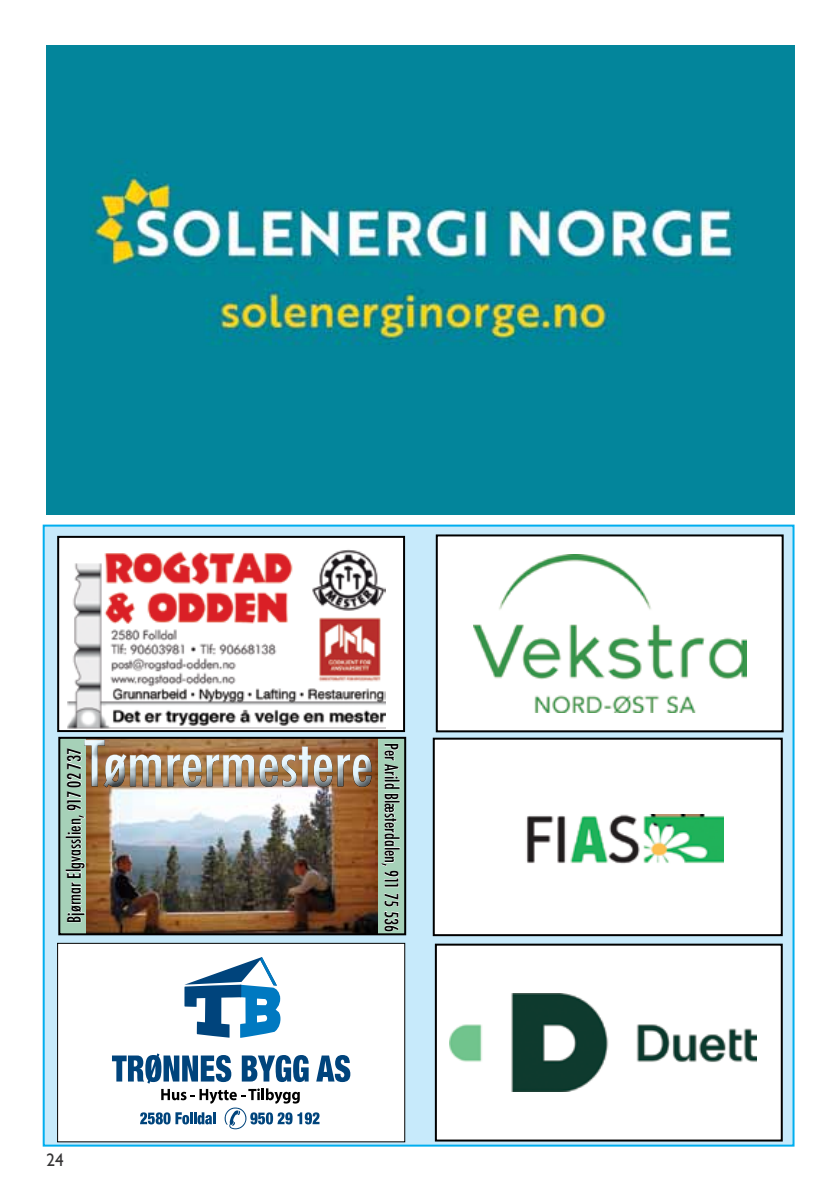
<style>
.page{position:relative;width:840px;height:1191px;background:#fff}
.page>*{position:absolute;margin:0;border:0;box-sizing:border-box;transform-origin:0 0}
.t1{font:500 condensed 61.2px "Futura";color:#e1f4fd}
.t2{font:500 condensed 18px "Futura";color:#000;scale:.95 1}
.t3{font:500 condensed 18px "Futura";color:#000}
.t4{font:18px "Gill Sans";color:#363536;scale:.95 1}
</style>
<div class="page">
<div style="left:43px;top:524px;width:751px;height:622px;background:#c7eafb;border:2px solid #00aeef"></div>
<div style="left:58px;top:537px;width:346px;height:194px;background:#fff"></div>
<img style="left:68px;top:549px;width:317px;height:180px">
<div style="left:57px;top:536px;width:348px;height:196px;border:2px solid #000"></div>
<div style="left:435px;top:944px;width:346px;height:196px;background:#fff"></div>
<div style="left:434px;top:943px;width:348px;height:198px;border:2px solid #000"></div>
<div style="left:436px;top:535px;width:346px;height:196px;background:#fff"></div>
<img style="left:473px;top:554px;width:272px;height:158px">
<div style="left:435px;top:534px;width:348px;height:198px;border:2px solid #000"></div>
<div style="left:59px;top:738px;width:346px;height:196px;background:#a6d1b8"></div>
<img style="left:87px;top:801px;width:290px;height:131px">
<div style="left:58px;top:737px;width:348px;height:198px;border:2px solid #000"></div>
<div style="left:70px;top:725px;width:311px;height:71px;background:#fff;opacity:.75"></div>
<div style="left:72px;top:730px;width:314px;height:71px;background:#000;opacity:.75"></div>
<svg style="left:380px;top:743px;width:21px;height:144px"></svg>
<svg style="left:384px;top:893px;width:15px;height:38px"></svg>
<img style="left:66px;top:739px;width:306px;height:183px">
<div style="left:58px;top:943px;width:346px;height:198px;background:#fff"></div>
<svg style="left:184px;top:957px;width:96px;height:81px"></svg>
<svg style="left:112px;top:1053px;width:238px;height:76px"></svg>
<div style="left:57px;top:943px;width:348px;height:199px;border:1px solid #000"></div>
<div style="left:433px;top:738px;width:348px;height:197px;background:#fff"></div>
<div style="left:432px;top:737px;width:350px;height:199px;border:2px solid #000"></div>
<img style="left:526px;top:814px;width:197px;height:50px">
<img style="left:449px;top:993px;width:307px;height:99px">
<img style="left:46px;top:45px;width:748px;height:469px">
<h1 class="t1" style="left:84px;top:724px;width:290px">Tømrermestere</h1>
<p class="t2" style="left:402px;top:743px;width:200px;rotate:90deg">Per Arild Blæsterdalen, 911 75 536</p>
<p class="t3" style="left:63px;top:923px;width:176px;rotate:-90deg">Bjørnar Elgvasslien, 917 02 737</p>
<p class="t4" style="left:46px;top:1149px;width:19px">24</p>
</div>
